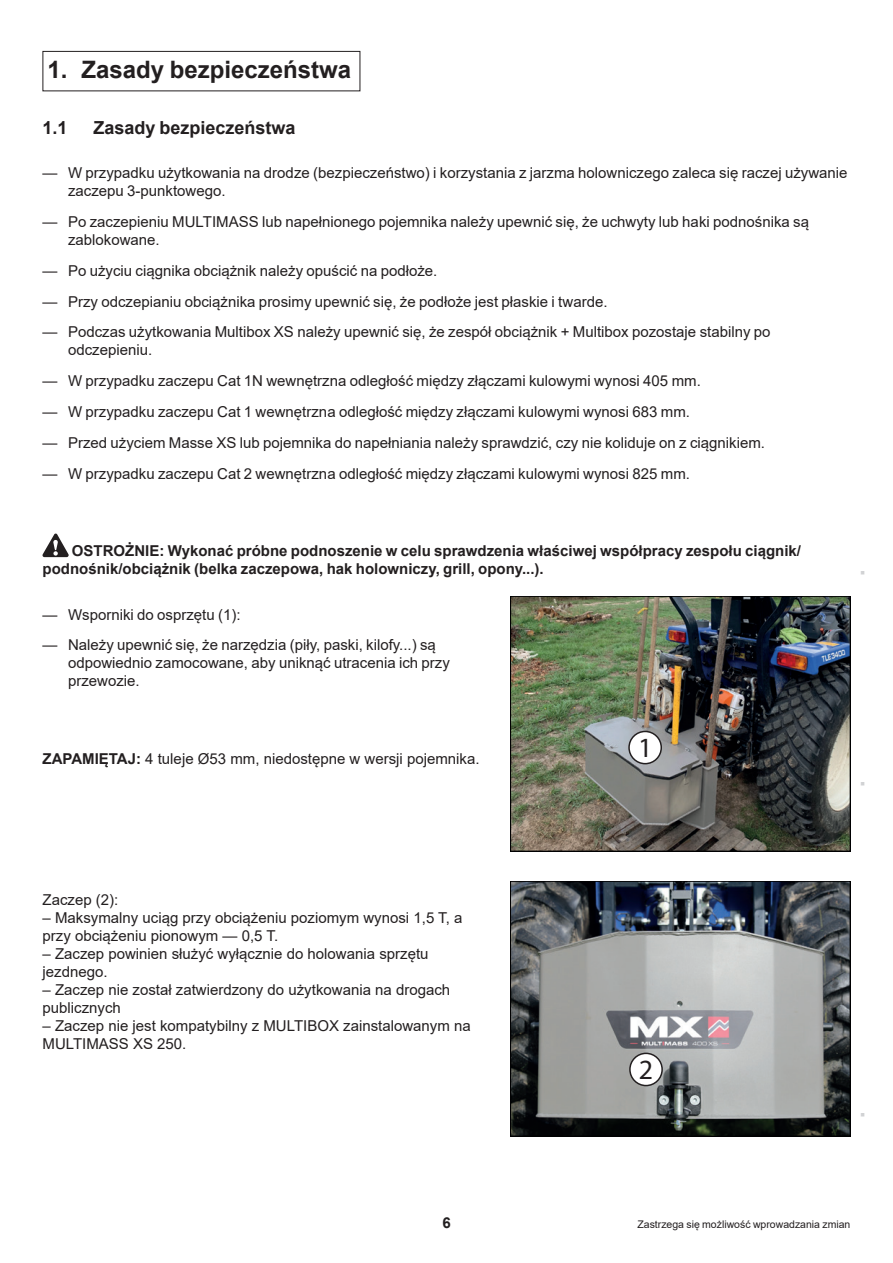
<style>
.page{position:relative;width:893px;height:1263px;background:#fff}
.page>*{position:absolute;margin:0;border:0;box-sizing:border-box;transform-origin:0 0}
.t1{font:27.9px "Myriad Pro";color:#231f20}
.t2{font:700 24px "Arial";color:#231f20}
.t3{font:700 18px "Arial";color:#231f20}
.Texte_enum{font:15px/18px "Arial";color:#231f20}
.Texte_10{font:15px/18px "Arial";color:#231f20}
.Attention{font:700 15px/18px "Arial";color:#231f20}
.Note{font:15px "Arial";color:#231f20}
.Pied_Page_Droit{font:10.5px "Arial";color:#231f20}
.Texte_code{font:7.5px "Arial";color:#d1d2d4}
.s1{font-weight:700}
</style>
<div class="page">
<div style="left:43px;top:51px;width:317px;height:40px;border:1px solid #231f20"></div>
<svg style="left:43px;top:534px;width:26px;height:23px"></svg>
<img style="left:513px;top:599px;width:334px;height:249px">
<div style="left:510px;top:596px;width:340px;height:255px;border:2px solid #000001"></div>
<div style="left:629px;top:731px;width:32px;height:33px;background:#fff;border-radius:50%"></div>
<div style="left:628px;top:731px;width:34px;height:33px;border:2px solid #231f20;border-radius:50%"></div>
<img style="left:513px;top:884px;width:334px;height:249px">
<div style="left:510px;top:881px;width:340px;height:255px;border:2px solid #000001"></div>
<div style="left:630px;top:1053px;width:32px;height:32px;background:#fff;border-radius:50%"></div>
<div style="left:629px;top:1052px;width:34px;height:34px;border:2px solid #231f20;border-radius:50%"></div>
<p class="t2" style="left:48px;top:52px;width:305px">1. Zasady bezpieczeństwa</p>
<p class="t3" style="left:43px;top:115px;width:27px">1.1</p>
<p class="t3" style="left:94px;top:115px;width:204px">Zasady bezpieczeństwa</p>
<p class="Texte_enum" style="left:68px;top:164px;width:781px;text-indent:-26px">— W przypadku użytkowania na drodze (bezpieczeństwo) i korzystania z jarzma holowniczego zaleca się raczej używanie zaczepu 3-punktowego.</p>
<p class="Texte_enum" style="left:68px;top:213px;width:742px;text-indent:-26px">— Po zaczepieniu MULTIMASS lub napełnionego pojemnika należy upewnić się, że uchwyty lub haki podnośnika są zablokowane.</p>
<p class="Texte_enum" style="left:43px;top:262px;width:396px">— Po użyciu ciągnika obciążnik należy opuścić na podłoże.</p>
<p class="Texte_enum" style="left:43px;top:292px;width:566px">— Przy odczepianiu obciążnika prosimy upewnić się, że podłoże jest płaskie i twarde.</p>
<p class="Texte_enum" style="left:68px;top:323px;width:704px;text-indent:-26px">— Podczas użytkowania Multibox XS należy upewnić się, że zespół obciążnik + Multibox pozostaje stabilny po odczepieniu.</p>
<p class="Texte_enum" style="left:43px;top:372px;width:660px">— W przypadku zaczepu Cat 1N wewnętrzna odległość między złączami kulowymi wynosi 405 mm.</p>
<p class="Texte_enum" style="left:43px;top:403px;width:649px">— W przypadku zaczepu Cat 1 wewnętrzna odległość między złączami kulowymi wynosi 683 mm.</p>
<p class="Texte_enum" style="left:43px;top:433px;width:724px">— Przed użyciem Masse XS lub pojemnika do napełniania należy sprawdzić, czy nie koliduje on z ciągnikiem.</p>
<p class="Texte_enum" style="left:43px;top:464px;width:649px">— W przypadku zaczepu Cat 2 wewnętrzna odległość między złączami kulowymi wynosi 825 mm.</p>
<p class="Attention" style="left:43px;top:542px;width:760px;text-indent:29px">OSTROŻNIE: Wykonać próbne podnoszenie w celu sprawdzenia właściwej współpracy zespołu ciągnik/ podnośnik/obciążnik (belka zaczepowa, hak holowniczy, grill, opony...).</p>
<p class="Texte_enum" style="left:43px;top:605px;width:200px">— Wsporniki do osprzętu (1):</p>
<p class="Texte_enum" style="left:68px;top:636px;width:383px;text-indent:-26px">— Należy upewnić się, że narzędzia (piły, paski, kilofy...) są odpowiednio zamocowane, aby uniknąć utracenia ich przy przewozie.</p>
<p class="Note" style="left:43px;top:748px;width:439px"><span class="s1">ZAPAMIĘTAJ:</span> 4 tuleje Ø53 mm, niedostępne w wersji pojemnika.</p>
<p class="t1" style="left:638px;top:730px;width:16px">1</p>
<p class="Texte_code" style="left:857px;top:575px;width:6px;rotate:-90deg">■</p>
<p class="Texte_code" style="left:857px;top:786px;width:6px;rotate:-90deg">■</p>
<p class="Texte_10" style="left:43px;top:890px;width:77px">Zaczep (2):</p>
<p class="Texte_10" style="left:43px;top:908px;width:421px">– Maksymalny uciąg przy obciążeniu poziomym wynosi 1,5 T, a przy obciążeniu pionowym — 0,5 T.</p>
<p class="Texte_10" style="left:43px;top:944px;width:387px">– Zaczep powinien służyć wyłącznie do holowania sprzętu jezdnego.</p>
<p class="Texte_10" style="left:43px;top:980px;width:409px">– Zaczep nie został zatwierdzony do użytkowania na drogach publicznych</p>
<p class="Texte_10" style="left:43px;top:1016px;width:430px">– Zaczep nie jest kompatybilny z MULTIBOX zainstalowanym na<br>MULTIMASS XS 250.</p>
<p class="t1" style="left:639px;top:1052px;width:16px">2</p>
<p class="Texte_code" style="left:857px;top:1117px;width:6px;rotate:-90deg">■</p>
<p class="Attention" style="left:443px;top:1213px;width:10px">6</p>
<p class="Pied_Page_Droit" style="left:637px;top:1217px;width:214px">Zastrzega się możliwość wprowadzania zmian</p>
</div>
